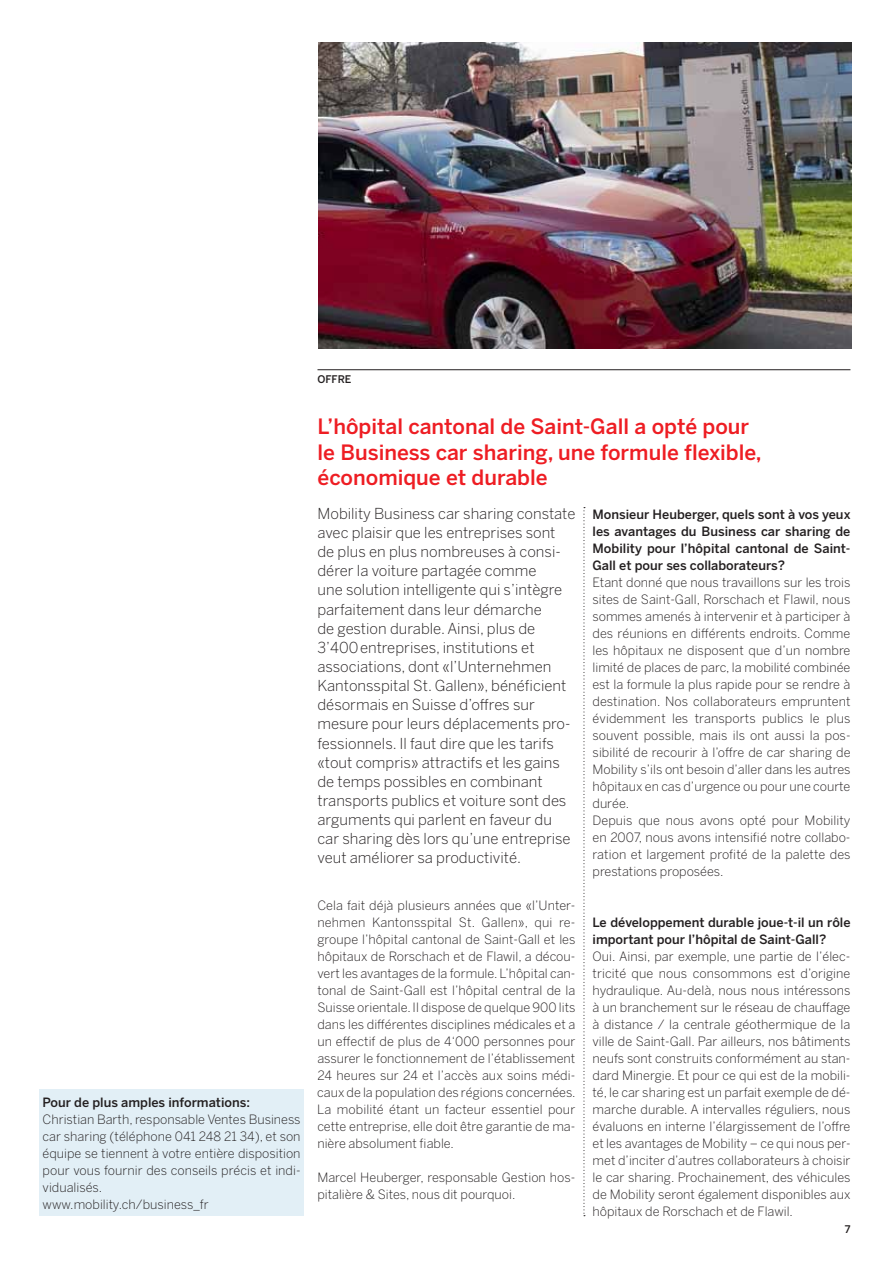
<style>
.page{position:relative;width:893px;height:1263px;background:#fff}
.page>*{position:absolute;margin:0;border:0;box-sizing:border-box;transform-origin:0 0}
.t1{font:500 21px/25.5px "Benton Sans";color:#ee1d23}
.t2{font:300 15px/19.2px "Benton Sans";color:#231f20}
.t3{font:300 12.75px/17px "Benton Sans";color:#231f20}
.t4{font:500 12.75px/17px "Benton Sans";color:#231f20;text-align:justify}
.t5{font:500 10.5px "Benton Sans";color:#231f20}
</style>
<div class="page">
<hr style="left:317px;top:369px;width:533px;height:1px;background:#231f20">
<svg style="left:583px;top:507px;width:2px;height:709px"></svg>
<div style="left:39px;top:1089px;width:265px;height:127px;background:#e2eff6"></div>
<img style="left:318px;top:43px;width:533px;height:306px">
<p class="t4" style="left:43px;top:1093px;width:209px">Pour de plus amples informations:</p>
<p class="t3" style="left:43px;top:1110px;width:259px">Christian Barth, responsable Ventes Business car sharing (téléphone 041 248 21 34), et son équipe se tiennent à votre entière disposition pour vous fournir des conseils précis et indi&shy;vidualisés.<br>www.mobility.ch/business_fr</p>
<p class="t5" style="left:317px;top:373px;width:8px">OFFRE</p>
<h1 class="t1" style="left:317px;top:413px;width:446px">L’hôpital cantonal de Saint-Gall a opté pour le Business car sharing, une formule flexible, économique et durable</h1>
<p class="t2" style="left:317px;top:504px;width:259px">Mobility Business car sharing constate avec plaisir que les entreprises sont de plus en plus nombreuses à consi&shy;dérer la voiture partagée comme<br>une solution intelligente qui s’intègre parfaitement dans leur démarche<br>de gestion durable. Ainsi, plus de 3’400 entreprises, institutions et associations, dont «l’U nternehmen Kantonsspital St. Gallen», bénéficient désormais en Suisse d’offres sur mesure pour leurs déplacements pro&shy;fessionnels. Il faut dire que les tarifs «tout compris» attractifs et les gains de temps possibles en combinant transports publics et voiture sont des arguments qui parlent en faveur du car sharing dès lors qu’une entreprise veut améliorer sa productivité.</p>
<p class="t4" style="left:592px;top:505px;width:259px">Monsieur Heuberger, quels sont à vos yeux les avantages du Business car sharing de Mobility pour l’hôpital cantonal de Saint-Gall et pour ses collaborateurs?</p>
<p class="t3" style="left:592px;top:574px;width:260px">Etant donné que nous travaillons sur les trois sites de Saint-Gall, Rorschach et Flawil, nous sommes amenés à intervenir et à participer à des réunions en différents endroits. Comme les hôpitaux ne disposent que d’un nombre limité de places de parc, la mobilité combinée est la formule la plus rapide pour se rendre à destination. Nos collaborateurs empruntent évidemment les transports publics le plus souvent possible, mais ils ont aussi la pos&shy;sibilité de recourir à l’offre de car sharing de Mobility s’ils ont besoin d’aller dans les autres hôpitaux en cas d’urgence ou pour une courte durée.<br>Depuis que nous avons opté pour Mobility en 2007, nous avons intensifié notre collabo&shy;ration et largement profité de la palette des prestations proposées.</p>
<p class="t4" style="left:593px;top:914px;width:259px">Le développement durable joue-t-il un rôle important pour l’hôpital de Saint-Gall?</p>
<p class="t3" style="left:592px;top:948px;width:260px;text-align:justify">Oui. Ainsi, par exemple, une partie de l’élec&shy;tricité que nous consommons est d’origine hydraulique. Au-delà, nous nous intéressons à un branchement sur le réseau de chauffage à distance / la centrale géothermique de la ville de Saint-Gall. Par ailleurs, nos bâtiments neufs sont construits conformément au stan&shy;dard Minergie. Et pour ce qui est de la mobili&shy;té, le car sharing est un parfait exemple de dé&shy;marche durable. A intervalles réguliers, nous évaluons en interne l’élargissement de l’offre et les avantages de Mobility – ce qui nous per&shy;met d’inciter d’autres collaborateurs à choisir le car sharing. Prochainement, des véhicules de Mobility seront également disponibles aux hôpitaux de Rorschach et de Flawil.</p>
<p class="t3" style="left:317px;top:896px;width:260px">Cela fait déjà plusieurs années que «l’U nter&shy;nehmen Kantonsspital St. Gallen», qui re&shy;groupe l’hôpital cantonal de Saint-Gall et les hôpitaux de Rorschach et de Flawil, a décou&shy;vert les avantages de la formule. L’hôpital can&shy;tonal de Saint-Gall est l’hôpital central de la Suisse orientale. Il dispose de quelque 900 lits dans les différentes disciplines médicales et a un effectif de plus de 4‘000 personnes pour assurer le fonctionnement de l’établissement 24 heures sur 24 et l’accès aux soins médi&shy;caux de la population des régions concernées.<br>La mobilité étant un facteur essentiel pour cette entreprise, elle doit être garantie de ma&shy;nière absolument fiable.</p>
<p class="t3" style="left:317px;top:1169px;width:259px">Marcel Heuberger, responsable Gestion hos&shy;pitalière &amp; Sites, nous dit pourquoi.</p>
<p class="t5" style="left:845px;top:1223px;width:7px">7</p>
</div>
